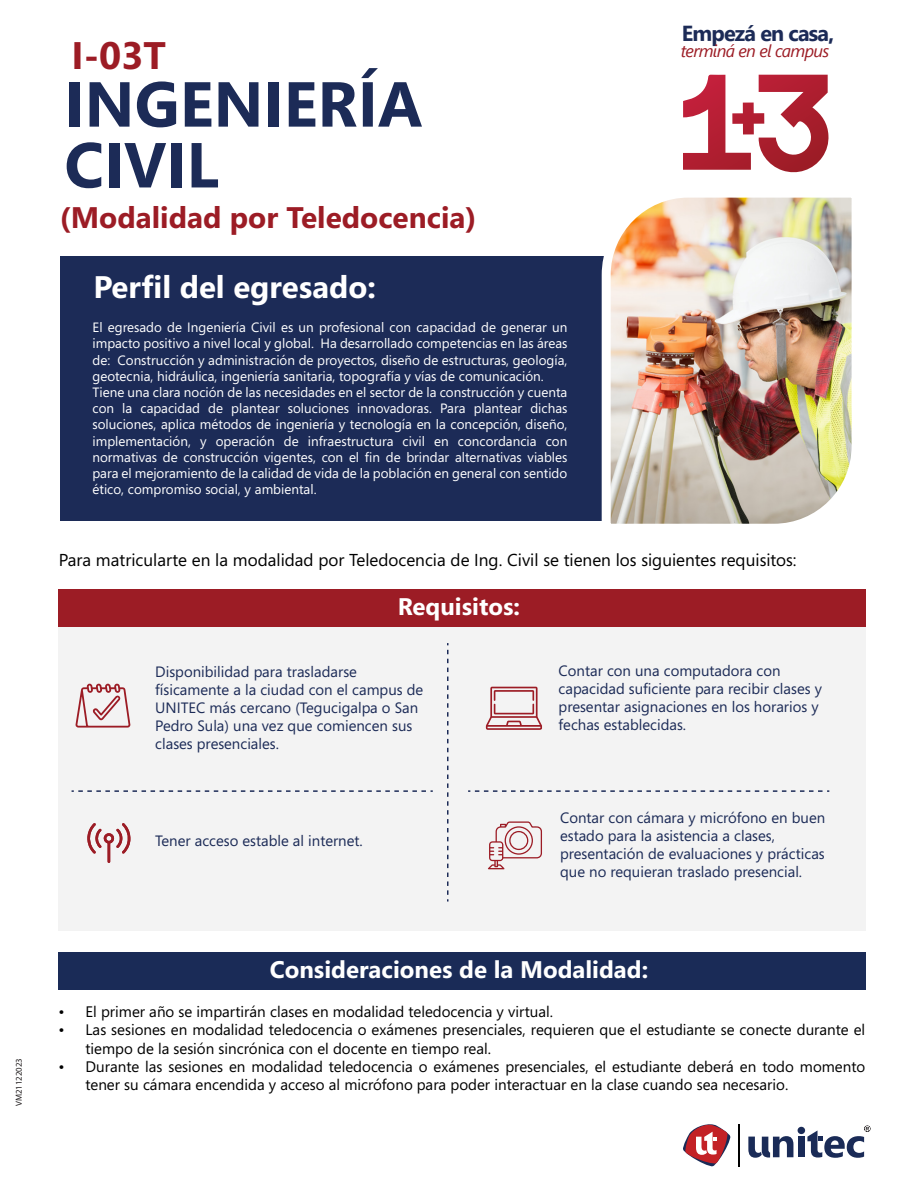
<style>
.page{position:relative;width:918px;height:1188px;background:#fff}
.page>*{position:absolute;margin:0;border:0;box-sizing:border-box;transform-origin:0 0}
.t1{font:700 63.45px/60.9px "Segoe";color:#1c2b57}
.t2{font:700 38.4px "Segoe";color:#9c1c25}
.t3{font:700 31.2px "Segoe";color:#fff}
.t4{font:700 29.7px "Segoe";color:#9c1c25}
.t5{font:700 24px "Segoe";color:#fff}
.t6{font:700 21.75px "Segoe UI";letter-spacing:-.045em;color:#1c2b57}
.t7{font:17.25px "Segoe";color:#010101}
.t8{font:italic 17.25px "Segoe UI";letter-spacing:-.04em;color:#9c1c25}
.t9{font:15.15px/18.3px "Segoe";color:#010101}
.t10{font:15px/18px "Segoe";color:#1c2b57}
.t11{font:13.5px/16.2px "Segoe";color:#fff}
.t12{font:8.7px "Myriad Pro";color:#231f20}
</style>
<div class="page">
<div style="left:58px;top:627px;width:807px;height:304px;background:#f3f3f3"></div>
<div style="left:60px;top:256px;width:654px;height:265px;background:#1c2b57"></div>
<img style="left:601px;top:197px;width:251px;height:327px">
<div style="left:58px;top:589px;width:807px;height:38px;background:#9c1c25"></div>
<div style="left:58px;top:952px;width:807px;height:38px;background:#1a2b57"></div>
<svg style="left:87px;top:823px;width:43px;height:40px"></svg>
<svg style="left:486px;top:687px;width:56px;height:43px"></svg>
<svg style="left:488px;top:821px;width:54px;height:48px"></svg>
<svg style="left:683px;top:1124px;width:47px;height:42px"></svg>
<hr style="left:739px;top:1124px;width:1px;height:42px;background:#010101">
<div style="left:798px;top:1137px;width:7px;height:20px;background:#1a2b57"></div>
<svg style="left:807px;top:1125px;width:64px;height:33px"></svg>
<div style="left:798px;top:1127px;width:7px;height:7px;background:#1a2b57;border-radius:50%"></div>
<svg style="left:748px;top:1136px;width:45px;height:22px"></svg>
<svg style="left:76px;top:683px;width:54px;height:45px"></svg>
<svg style="left:447px;top:643px;width:2px;height:259px"></svg>
<svg style="left:72px;top:790px;width:361px;height:2px"></svg>
<svg style="left:468px;top:790px;width:361px;height:2px"></svg>
<svg style="left:683px;top:75px;width:146px;height:98px"></svg>
<p class="t12" style="left:14px;top:1106px;width:49px;rotate:-90deg">VM21122023</p>
<h2 class="t2" style="left:72px;top:28px;width:96px">I-03T</h2>
<h1 class="t1" style="left:64px;top:71px;width:360px">INGENIERÍA<br>CIVIL</h1>
<h3 class="t4" style="left:60px;top:197px;width:418px">(Modalidad por Teledocencia)</h3>
<h3 class="t3" style="left:93px;top:265px;width:284px">Perfil del egresado:</h3>
<p class="t11" style="left:93px;top:319px;width:476px">El egresado de Ingeniería Civil es un profesional con capacidad de generar un impacto positivo a nivel local y global. Ha desarrollado competencias en las áreas de: Construcción y administración de proyectos, diseño de estructuras, geología, geotecnia, hidráulica, ingeniería sanitaria, topografía y vías de comunicación.<br>Tiene una clara noción de las necesidades en el sector de la construcción y cuenta con la capacidad de plantear soluciones innovadoras. Para plantear dichas soluciones, aplica métodos de ingeniería y tecnología en la concepción, diseño, implementación, y operación de infraestructura civil en concordancia con normativas de construcción vigentes, con el fin de brindar alternativas viables para el mejoramiento de la calidad de vida de la población en general con sentido ético, compromiso social, y ambiental.</p>
<h3 class="t6" style="left:682px;top:18px;width:154px">Empezá en casa,</h3>
<p class="t8" style="left:681px;top:39px;width:150px">terminá en el campus</p>
<p class="t7" style="left:59px;top:548px;width:740px">Para matricularte en la modalidad por Teledocencia de Ing. Civil se tienen los siguientes requisitos:</p>
<h3 class="t5" style="left:398px;top:590px;width:124px">Requisitos:</h3>
<p class="t10" style="left:155px;top:663px;width:270px">Disponibilidad para trasladarse físicamente a la ciudad con el campus de UNITEC más cercano (Tegucigalpa o San Pedro Sula) una vez que comiencen sus clases presenciales.</p>
<p class="t10" style="left:155px;top:832px;width:209px">Tener acceso estable al internet.</p>
<p class="t10" style="left:559px;top:661px;width:265px">Contar con una computadora con capacidad suficiente para recibir clases y presentar asignaciones en los horarios y fechas establecidas.</p>
<p class="t10" style="left:560px;top:808px;width:267px">Contar con cámara y micrófono en buen estado para la asistencia a clases, presentación de evaluaciones y prácticas que no requieran traslado presencial.</p>
<h3 class="t5" style="left:270px;top:952px;width:380px">Consideraciones de la Modalidad:</h3>
<p class="t9" style="left:58px;top:1002px;width:496px">• El primer año se impartirán clases en modalidad teledocencia y virtual.</p>
<p class="t9" style="left:85px;top:1020px;width:781px;text-indent:-27px">• Las sesiones en modalidad teledocencia o exámenes presenciales, requieren que el estudiante se conecte durante el tiempo de la sesión sincrónica con el docente en tiempo real.</p>
<p class="t9" style="left:85px;top:1057px;width:781px;text-indent:-27px">• Durante las sesiones en modalidad teledocencia o exámenes presenciales, el estudiante deberá en todo momento tener su cámara encendida y acceso al micrófono para poder interactuar en la clase cuando sea necesario.</p>
</div>
